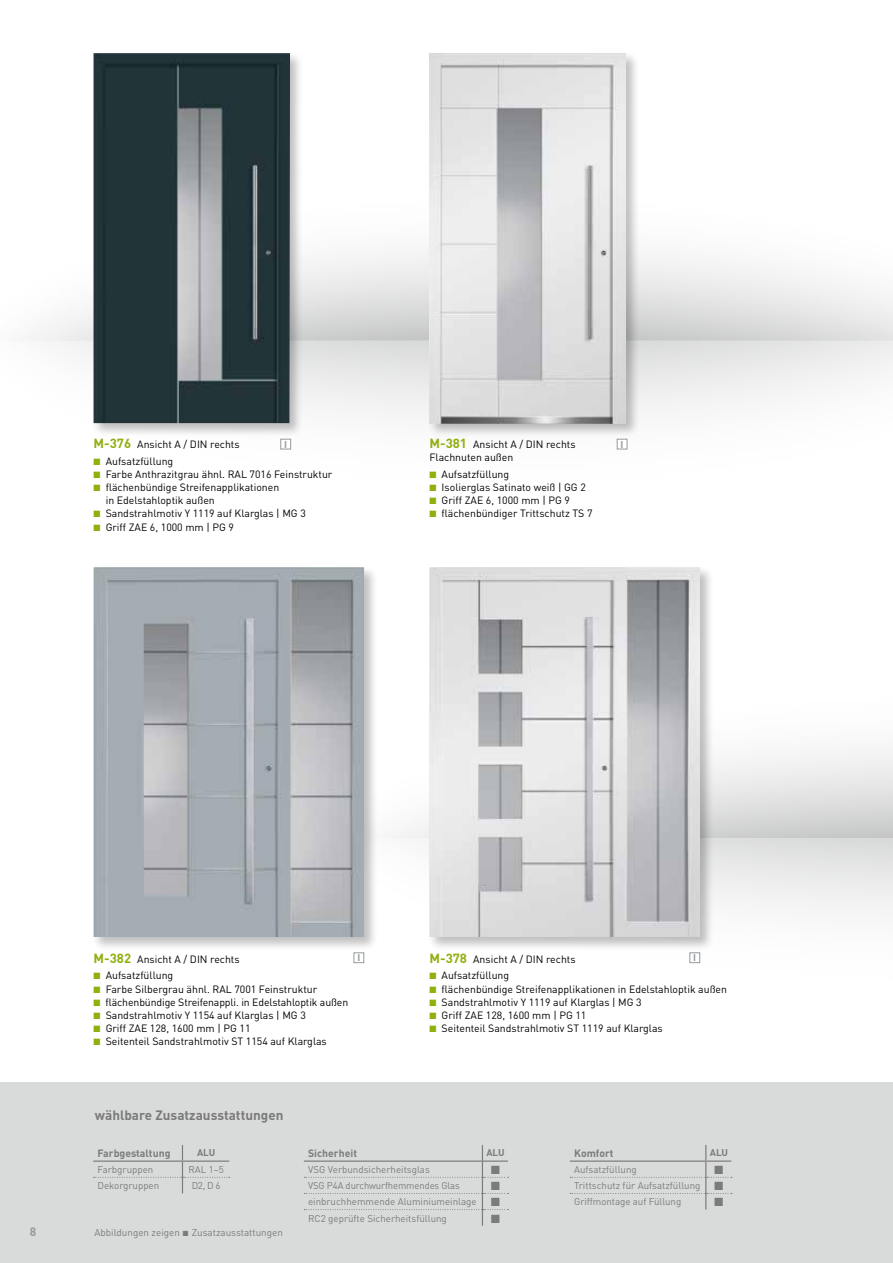
<style>
.page{position:relative;width:893px;height:1263px;background:#fff}
.page>*{position:absolute;margin:0;border:0;box-sizing:border-box;transform-origin:0 0}
.t1{font:700 13.5px "DIN Pro";color:#7a7b7a}
.t2{font:12px "European Pi Three";color:#7a7b7a}
.t3{font:700 12px "DIN Pro";color:#969a9c}
.t4{font:10.5px/13.2px "DIN Pro";color:#000}
.t5{font:700 10.5px "DIN Pro";color:#7a7b7a}
.t6{font:9.9px "DIN Pro";color:#7a7b7a}
.t7{font:9.75px/16.4px "DIN Pro";color:#7a7b7a}
.t8{font:700 9.75px "DIN Pro";letter-spacing:-.005em;color:#7a7b7a}
.t9{font:700 9.75px "DIN Pro";color:#969a9c}
.s1{font-weight:700;font-size:13.2px;color:#8fb010}
.s2{color:#8fb010}
.s3{font-family:"European Pi Three";font-size:7.5px}
.s4{font-family:"European Pi Three";font-size:12px}
</style>
<div class="page">
<svg style="left:26px;top:251px;width:867px;height:90px"></svg>
<svg style="left:56px;top:341px;width:837px;height:109px;fill:#f6f6f6"></svg>
<svg style="left:388px;top:749px;width:505px;height:89px"></svg>
<svg style="left:353px;top:838px;width:540px;height:126px"></svg>
<div style="left:91px;top:51px;width:213px;height:387px;background:#000;opacity:.25"></div>
<img style="left:94px;top:53px;width:196px;height:370px">
<div style="left:427px;top:51px;width:213px;height:387px;background:#000;opacity:.25"></div>
<img style="left:429px;top:53px;width:197px;height:370px">
<div style="left:91px;top:565px;width:287px;height:386px;background:#000;opacity:.25"></div>
<img style="left:94px;top:567px;width:270px;height:370px">
<div style="left:427px;top:565px;width:287px;height:386px;background:#000;opacity:.25"></div>
<img style="left:429px;top:567px;width:271px;height:370px">
<div style="left:617px;top:439px;width:10px;height:10px;background:#fff"></div>
<div style="left:617px;top:439px;width:10px;height:10px;border:1px solid #969a9c"></div>
<div style="left:281px;top:439px;width:10px;height:10px;background:#fff"></div>
<div style="left:281px;top:439px;width:10px;height:10px;border:1px solid #969a9c"></div>
<div style="left:354px;top:953px;width:10px;height:10px;background:#fff"></div>
<div style="left:354px;top:952px;width:10px;height:11px;border:1px solid #969a9c"></div>
<div style="left:690px;top:953px;width:10px;height:10px;background:#fff"></div>
<div style="left:690px;top:952px;width:10px;height:11px;border:1px solid #969a9c"></div>
<div style="left:0;top:1082px;width:893px;height:181px;background:#d9dada"></div>
<svg style="left:570px;top:1145px;width:162px;height:64px"></svg>
<hr style="left:93px;top:1160px;width:89px;height:2px;background:#7a7b7a">
<svg style="left:94px;top:1145px;width:136px;height:48px"></svg>
<svg style="left:304px;top:1145px;width:205px;height:81px"></svg>
<p class="t4" style="left:94px;top:437px;width:148px"><span class="s1">M-376</span> Ansicht A / DIN rechts</p>
<p class="t4" style="left:94px;top:454px;width:81px"><span class="s2">■</span> Aufsatzfüllung</p>
<p class="t4" style="left:94px;top:467px;width:240px"><span class="s2">■</span> Farbe Anthrazitgrau ähnl. RAL 7016 Feinstruktur</p>
<p class="t4" style="left:106px;top:480px;width:175px;text-indent:-12px"><span class="s2">■</span> flächenbündige Streifenapplikationen in Edelstahloptik außen</p>
<p class="t4" style="left:94px;top:507px;width:214px"><span class="s2">■</span> Sandstrahlmotiv Y 1119 auf Klarglas | MG 3</p>
<p class="t4" style="left:94px;top:520px;width:142px"><span class="s2">■</span> Griff ZAE 6, 1000 mm | PG 9</p>
<p class="t4" style="left:429px;top:437px;width:148px"><span class="s1">M-381</span> Ansicht A / DIN rechts<br>Flachnuten außen</p>
<p class="t4" style="left:429px;top:467px;width:81px"><span class="s2">■</span> Aufsatzfüllung</p>
<p class="t4" style="left:429px;top:480px;width:158px"><span class="s2">■</span> Isolierglas Satinato weiß | GG 2</p>
<p class="t4" style="left:429px;top:493px;width:142px"><span class="s2">■</span> Griff ZAE 6, 1000 mm | PG 9</p>
<p class="t4" style="left:429px;top:507px;width:165px"><span class="s2">■</span> flächenbündiger Trittschutz TS 7</p>
<p class="t9" style="left:284px;top:437px;width:4px">I</p>
<p class="t9" style="left:621px;top:437px;width:4px">I</p>
<p class="t4" style="left:94px;top:952px;width:148px"><span class="s1">M-382</span> Ansicht A / DIN rechts</p>
<p class="t4" style="left:94px;top:968px;width:81px"><span class="s2">■</span> Aufsatzfüllung</p>
<p class="t4" style="left:94px;top:982px;width:225px"><span class="s2">■</span> Farbe Silbergrau ähnl. RAL 7001 Feinstruktur</p>
<p class="t4" style="left:94px;top:995px;width:256px"><span class="s2">■</span> flächenbündige Streifenappli. in Edelstahloptik außen</p>
<p class="t4" style="left:94px;top:1008px;width:214px"><span class="s2">■</span> Sandstrahlmotiv Y 1154 auf Klarglas | MG 3</p>
<p class="t4" style="left:94px;top:1021px;width:158px"><span class="s2">■</span> Griff ZAE 128, 1600 mm | PG 11</p>
<p class="t4" style="left:94px;top:1034px;width:235px"><span class="s2">■</span> Seitenteil Sandstrahlmotiv ST 1154 auf Klarglas</p>
<p class="t4" style="left:429px;top:952px;width:148px"><span class="s1">M-378</span> Ansicht A / DIN rechts</p>
<p class="t4" style="left:429px;top:968px;width:81px"><span class="s2">■</span> Aufsatzfüllung</p>
<p class="t4" style="left:429px;top:982px;width:299px"><span class="s2">■</span> flächenbündige Streifenapplikationen in Edelstahloptik außen</p>
<p class="t4" style="left:429px;top:995px;width:214px"><span class="s2">■</span> Sandstrahlmotiv Y 1119 auf Klarglas | MG 3</p>
<p class="t4" style="left:429px;top:1008px;width:158px"><span class="s2">■</span> Griff ZAE 128, 1600 mm | PG 11</p>
<p class="t4" style="left:429px;top:1021px;width:235px"><span class="s2">■</span> Seitenteil Sandstrahlmotiv ST 1119 auf Klarglas</p>
<p class="t9" style="left:357px;top:951px;width:4px">I</p>
<p class="t9" style="left:693px;top:951px;width:4px">I</p>
<p class="t1" style="left:95px;top:1106px;width:190px">wählbare Zusatzausstattungen</p>
<p class="t5" style="left:97px;top:1146px;width:75px">Farbgestaltung</p>
<p class="t8" style="left:197px;top:1146px;width:20px">ALU</p>
<p class="t7" style="left:97px;top:1161px;width:57px">Farbgruppen</p>
<p class="t7" style="left:188px;top:1161px;width:37px">RAL 1–5</p>
<p class="t7" style="left:97px;top:1177px;width:63px">Dekorgruppen</p>
<p class="t7" style="left:192px;top:1177px;width:30px">D2, D 6</p>
<p class="t3" style="left:30px;top:1224px;width:8px">8</p>
<p class="t6" style="left:94px;top:1226px;width:190px">Abbildungen zeigen <span class="s3">L</span> Zusatzausstattungen</p>
<p class="t5" style="left:308px;top:1146px;width:50px">Sicherheit</p>
<p class="t8" style="left:486px;top:1146px;width:20px">ALU</p>
<p class="t7" style="left:308px;top:1161px;width:123px">VSG Verbundsicherheitsglas</p>
<p class="t2" style="left:490px;top:1162px;width:12px">L</p>
<p class="t7" style="left:308px;top:1177px;width:153px">VSG P4A durchwurfhemmendes Glas</p>
<p class="t2" style="left:490px;top:1178px;width:12px">L</p>
<p class="t7" style="left:308px;top:1193px;width:194px">einbruchhemmende Aluminiumeinlage <span class="s4">L<br></span>RC2 geprüfte Sicherheitsfüllung</p>
<p class="t2" style="left:490px;top:1210px;width:12px">L</p>
<p class="t5" style="left:574px;top:1146px;width:41px">Komfort</p>
<p class="t8" style="left:710px;top:1146px;width:20px">ALU</p>
<p class="t7" style="left:574px;top:1161px;width:64px">Aufsatzfüllung</p>
<p class="t2" style="left:714px;top:1162px;width:12px">L</p>
<p class="t7" style="left:574px;top:1177px;width:151px">Trittschutz für Aufsatzfüllung <span class="s4">L<br></span>Griffmontage auf Füllung</p>
<p class="t2" style="left:714px;top:1194px;width:12px">L</p>
</div>
